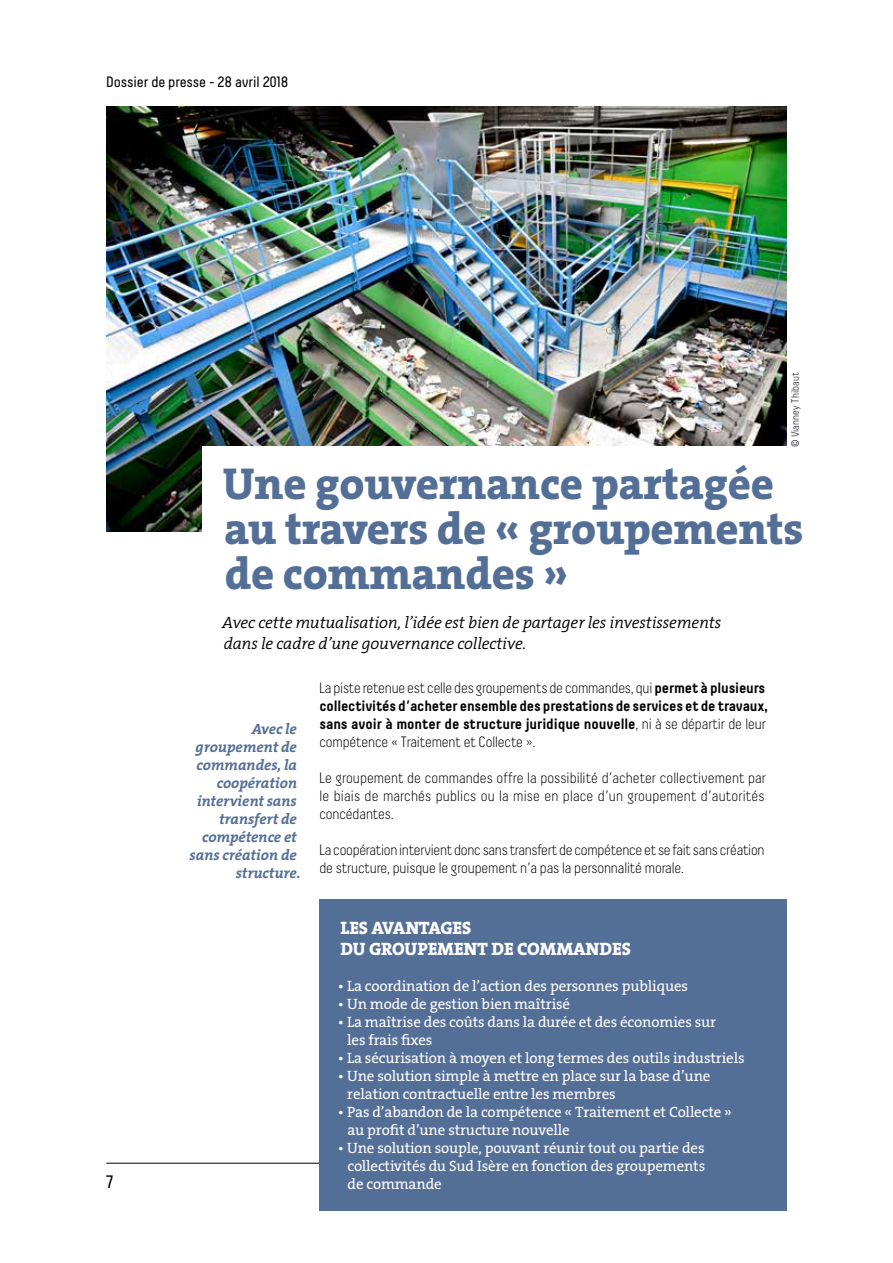
<style>
.page{position:relative;width:893px;height:1263px;background:#fff}
.page>*{position:absolute;margin:0;border:0;box-sizing:border-box;transform-origin:0 0}
.t1{font:800 45px/45px "The Serif B8";letter-spacing:-.01em;color:#546f97}
.t2{font:800 18px/21.6px "The Serif B8";letter-spacing:-.01em;color:#fff}
.t3{font:18px "Decima";color:#000}
.t4{font:italic 300 16.5px/21px "The Serif B4";letter-spacing:-.01em;color:#000}
.t5{font:15px/18px "The Serif B5 Plain";letter-spacing:-.01em;color:#fff}
.t6{font:300 15px/18px "Decima";letter-spacing:-.01em;color:#000;text-align:justify}
.t7{font:700 15px/18px "Decima";letter-spacing:-.015em;color:#000}
.t8{font:italic 700 15px/18px "The Serif B7";letter-spacing:-.01em;color:#546f97;text-align:right}
.t9{font:15px "Decima";letter-spacing:-.01em;color:#000}
.t10{font:300 10.5px "Decima";letter-spacing:.015em;color:#000}
.s1{font-weight:300}
</style>
<div class="page">
<hr style="left:106px;top:1163px;width:681px;height:1px;background:#000">
<img style="left:106px;top:106px;width:681px;height:425px">
<div style="left:202px;top:446px;width:585px;height:234px;background:#fff"></div>
<div style="left:319px;top:899px;width:468px;height:312px;background:#546f97"></div>
<p class="t9" style="left:106px;top:73px;width:184px">Dossier de presse - 28 avril 2018</p>
<p class="t10" style="left:789px;top:446px;width:76px;rotate:-90deg">© Vianney Thibaut</p>
<h1 class="t1" style="left:223px;top:462px;width:582px">Une gouvernance partagée au travers de « groupements de commandes »</h1>
<p class="t4" style="left:222px;top:612px;width:500px">Avec cette mutualisation, l’idée est bien de partager les investissements dans le cadre d’une gouvernance collective.</p>
<p class="t3" style="left:106px;top:1172px;width:9px">7</p>
<p class="t8" style="left:190px;top:720px;width:112px">Avec le groupement de commandes, la coopération intervient sans transfert de compétence et sans création de structure.</p>
<p class="t7" style="left:319px;top:679px;width:450px"><span class="s1">La piste retenue est celle des groupements de commandes, qui</span> permet à plusieurs collectivités d’acheter ensemble des prestations de services et de travaux, sans avoir à monter de structure juridique nouvelle<span class="s1">, ni à se départir de leur compétence « Traitement et Collecte ».</span></p>
<p class="t6" style="left:319px;top:769px;width:448px">Le groupement de commandes offre la possibilité d’acheter collectivement par le biais de marchés publics ou la mise en place d’un groupement d’autorités concédantes.</p>
<p class="t6" style="left:319px;top:841px;width:447px">La coopération intervient donc sans transfert de compétence et se fait sans création de structure, puisque le groupement n’a pas la personnalité morale.</p>
<p class="t2" style="left:340px;top:917px;width:292px">LES AVANTAGES<br>DU GROUPEMENT DE COMMANDES</p>
<p class="t5" style="left:338px;top:978px;width:352px">• La coordination de l’action des personnes publiques</p>
<p class="t5" style="left:338px;top:996px;width:234px">• Un mode de gestion bien maîtrisé</p>
<p class="t5" style="left:347px;top:1014px;width:370px;text-indent:-9px">• La maîtrise des coûts dans la durée et des économies sur les frais fixes</p>
<p class="t5" style="left:338px;top:1050px;width:408px">• La sécurisation à moyen et long termes des outils industriels</p>
<p class="t5" style="left:347px;top:1068px;width:365px;text-indent:-9px">• Une solution simple à mettre en place sur la base d’une relation contractuelle entre les membres</p>
<p class="t5" style="left:348px;top:1104px;width:386px;text-indent:-10px">• Pas d’abandon de la compétence « Traitement et Collecte » au profit d’une structure nouvelle</p>
<p class="t5" style="left:347px;top:1140px;width:359px;text-align:justify;text-indent:-10px">• Une solution souple, pouvant réunir tout ou partie des collectivités du Sud Isère en fonction des groupements de commande</p>
</div>
